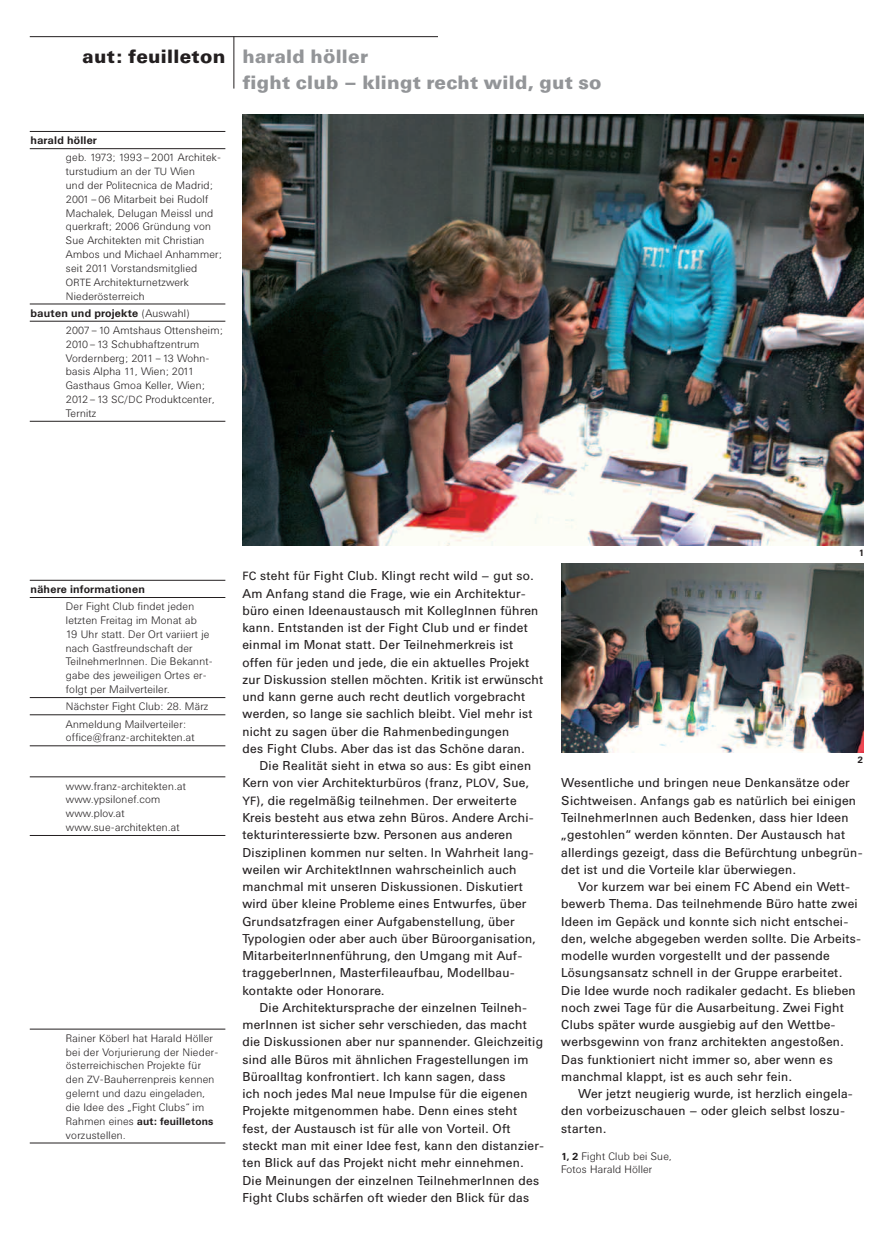
<style>
.page{position:relative;width:893px;height:1251px;background:#fff}
.page>*{position:absolute;margin:0;border:0;box-sizing:border-box;transform-origin:0 0}
.t1{font:900 19.2px/25.8px "Univers BQ";letter-spacing:.015em;color:#939598}
.t2{font:12.75px/17.2px "Univers BQ";letter-spacing:.02em;color:#231f20}
.t3{font:300 10.8px/13.8px "Univers BQ";letter-spacing:.02em;color:#231f20}
.t4{font:700 10.8px "Univers BQ";letter-spacing:.02em;color:#231f20}
.t5{font:700 10.35px "Univers BQ";letter-spacing:.02em;color:#231f20}
.t6{font:700 9px "Univers BQ";color:#231f20}
.s1{color:#231f20}
.s2{font-weight:700}
.s3{font-size:10.35px}
.s4{font-weight:300;font-size:10.8px}
.s5{font-size:11.85px}
.s6{font-weight:700;font-size:10.05px}
</style>
<div class="page">
<img style="left:242px;top:114px;width:621px;height:431px">
<img style="left:561px;top:563px;width:302px;height:189px">
<hr style="left:30px;top:36px;width:408px;height:1px;background:#231f20">
<hr style="left:234px;top:36px;width:1px;height:52px;background:#231f20">
<hr style="left:30px;top:131px;width:195px;height:1px;background:#231f20">
<hr style="left:30px;top:148px;width:195px;height:1px;background:#231f20">
<hr style="left:30px;top:304px;width:195px;height:1px;background:#231f20">
<hr style="left:30px;top:321px;width:195px;height:1px;background:#231f20">
<hr style="left:30px;top:421px;width:195px;height:1px;background:#231f20">
<hr style="left:30px;top:580px;width:195px;height:1px;background:#231f20">
<hr style="left:30px;top:597px;width:195px;height:1px;background:#231f20">
<hr style="left:30px;top:697px;width:195px;height:1px;background:#231f20">
<hr style="left:30px;top:714px;width:195px;height:1px;background:#231f20">
<hr style="left:30px;top:745px;width:195px;height:1px;background:#231f20">
<hr style="left:30px;top:776px;width:195px;height:1px;background:#231f20">
<hr style="left:30px;top:835px;width:195px;height:1px;background:#231f20">
<hr style="left:30px;top:1028px;width:195px;height:1px;background:#231f20">
<hr style="left:30px;top:1142px;width:195px;height:1px;background:#231f20">
<h1 class="t1" style="left:242px;top:43px;width:361px;text-indent:-160px"><span class="s1">aut: feuilleton</span> harald höller<br>fight club – klingt recht wild, gut so</h1>
<p class="t3" style="left:66px;top:132px;width:157px;line-height:17.2px;text-indent:-35px"><span class="s2">harald höller<br></span>geb. <span class="s3">1973</span>; <span class="s3">1993</span>–<span class="s3">2001</span> Architek-</p>
<p class="t3" style="left:66px;top:164px;width:157px">turstudium an der <span class="s3">TU</span> Wien<br>und der Politecnica de Madrid;<br><span class="s3">2001</span>–<span class="s3">06</span> Mitarbeit bei Rudolf<br>Machalek, Delugan Meissl und querkraft; <span class="s3">2006</span> Gründung von<br>Sue Architekten mit Christian<br>Ambos und Michael Anhammer; seit <span class="s3">2011</span> Vorstandsmitglied<br><span class="s3">ORTE</span> Architekturnetzwerk<br>Niederösterreich</p>
<p class="t3" style="left:66px;top:304px;width:158px;line-height:17.2px;text-indent:-35px"><span class="s2">bauten und projekte</span> (Auswahl)<br><span class="s3">2007</span>–<span class="s3">10</span> Amtshaus Ottensheim;</p>
<p class="t3" style="left:66px;top:337px;width:150px"><span class="s3">2010</span>–<span class="s3">13</span> Schubhaftzentrum<br>Vordernberg; <span class="s3">2011</span>–<span class="s3">13</span> Wohn&shy;basis Alpha <span class="s3">11</span>, Wien; <span class="s3">2011<br></span>Gasthaus Gmoa Keller, Wien;<br><span class="s3">2012</span>–<span class="s3">13 SC/DC</span> Produktcenter,<br>Ternitz</p>
<p class="t4" style="left:31px;top:583px;width:116px">nähere informationen</p>
<p class="t3" style="left:66px;top:599px;width:148px">Der Fight Club findet jeden letzten Freitag im Monat ab<br>19 Uhr statt. Der Ort variiert je nach Gastfreundschaft der<br>TeilnehmerInnen. Die Bekannt&shy;gabe des jeweiligen Ortes er&shy;folgt per Mailverteiler.</p>
<p class="t3" style="left:66px;top:697px;width:144px;line-height:17.2px">Nächster Fight Club: <span class="s3">28</span>. März<br>Anmeldung Mailverteiler:</p>
<p class="t3" style="left:66px;top:730px;width:130px">office@franz-architekten.at</p>
<p class="t3" style="left:66px;top:778px;width:121px">www.franz-architekten.at www.ypsilonef.com www.plov.at www.sue-architekten.at</p>
<p class="t3" style="left:66px;top:1030px;width:154px">Rainer Köberl hat Harald Höller bei der Vorjurierung der Nieder&shy;österreichischen Projekte für den <span class="s3">ZV</span>-Bauherrenpreis kennen gelernt und dazu eingeladen, die Idee des „Fight Clubs“ im</p>
<p class="t5" style="left:66px;top:1115px;width:149px"><span class="s4">Rahmen eines</span> aut: feuilletons</p>
<p class="t3" style="left:66px;top:1127px;width:61px">vorzustellen.</p>
<p class="t2" style="left:242px;top:567px;width:302px"><span class="s5">FC</span> steht für Fight Club. Klingt recht wild – gut so.<br>Am Anfang stand die Frage, wie ein Architektur&shy;büro einen Ideenaustausch mit KollegInnen führen kann. Entstanden ist der Fight Club und er findet einmal im Monat statt. Der Teilnehmerkreis ist offen für jeden und jede, die ein aktuelles Projekt zur Diskussion stellen möchten. Kritik ist erwünscht und kann gerne auch recht deutlich vorgebracht werden, so lange sie sachlich bleibt. Viel mehr ist nicht zu sagen über die Rahmenbedingungen<br>des Fight Clubs. Aber das ist das Schöne daran.</p>
<p class="t2" style="left:242px;top:757px;width:295px;text-indent:17px">Die Realität sieht in etwa so aus: Es gibt einen Kern von vier Architekturbüros (franz, <span class="s5">PLOV</span>, Sue, <span class="s5">YF</span>), die regelmäßig teilnehmen. Der erweiterte Kreis besteht aus etwa zehn Büros. Andere Archi&shy;tekturinteressierte bzw. Personen aus anderen Disziplinen kommen nur selten. In Wahrheit lang&shy;weilen wir ArchitektInnen wahrscheinlich auch manchmal mit unseren Diskussionen. Diskutiert wird über kleine Probleme eines Entwurfes, über Grundsatzfragen einer Aufgabenstellung, über Typologien oder aber auch über Büroorganisation, MitarbeiterInnenführung, den Umgang mit Auf&shy;traggeberInnen, Masterfileaufbau, Modellbau&shy;kontakte oder Honorare.</p>
<p class="t2" style="left:242px;top:998px;width:303px;text-indent:17px">Die Architektursprache der einzelnen Teilneh&shy;merInnen ist sicher sehr verschieden, das macht die Diskussionen aber nur spannender. Gleichzeitig sind alle Büros mit ähnlichen Fragestellungen im Büroalltag konfrontiert. Ich kann sagen, dass<br>ich noch jedes Mal neue Impulse für die eigenen Projekte mitgenommen habe. Denn eines steht fest, der Austausch ist für alle von Vorteil. Oft steckt man mit einer Idee fest, kann den distanzier&shy;ten Blick auf das Projekt nicht mehr einnehmen.<br>Die Meinungen der einzelnen TeilnehmerInnen des Fight Clubs schärfen oft wieder den Blick für das</p>
<p class="t6" style="left:859px;top:547px;width:7px">1</p>
<p class="t6" style="left:858px;top:754px;width:7px">2</p>
<p class="t2" style="left:561px;top:774px;width:303px">Wesentliche und bringen neue Denkansätze oder Sichtweisen. Anfangs gab es natürlich bei einigen TeilnehmerInnen auch Bedenken, dass hier Ideen „gestohlen“ werden könnten. Der Austausch hat allerdings gezeigt, dass die Befürchtung unbegrün&shy;det ist und die Vorteile klar überwiegen.</p>
<p class="t2" style="left:561px;top:877px;width:301px;text-indent:17px">Vor kurzem war bei einem FC Abend ein Wett&shy;bewerb Thema. Das teilnehmende Büro hatte zwei Ideen im Gepäck und konnte sich nicht entschei&shy;den, welche abgegeben werden sollte. Die Arbeits&shy;modelle wurden vorgestellt und der passende Lösungsansatz schnell in der Gruppe erarbeitet.<br>Die Idee wurde noch radikaler gedacht. Es blieben noch zwei Tage für die Ausarbeitung. Zwei Fight Clubs später wurde ausgiebig auf den Wettbe&shy;werbsgewinn von franz architekten angestoßen.<br>Das funktioniert nicht immer so, aber wenn es manchmal klappt, ist es auch sehr fein.</p>
<p class="t2" style="left:561px;top:1084px;width:293px;text-indent:17px">Wer jetzt neugierig wurde, ist herzlich eingela&shy;den vorbeizuschauen – oder gleich selbst loszu&shy;starten.</p>
<p class="t3" style="left:561px;top:1148px;width:112px"><span class="s6">1, 2</span> Fight Club bei Sue,<br>Fotos Harald Höller</p>
</div>
